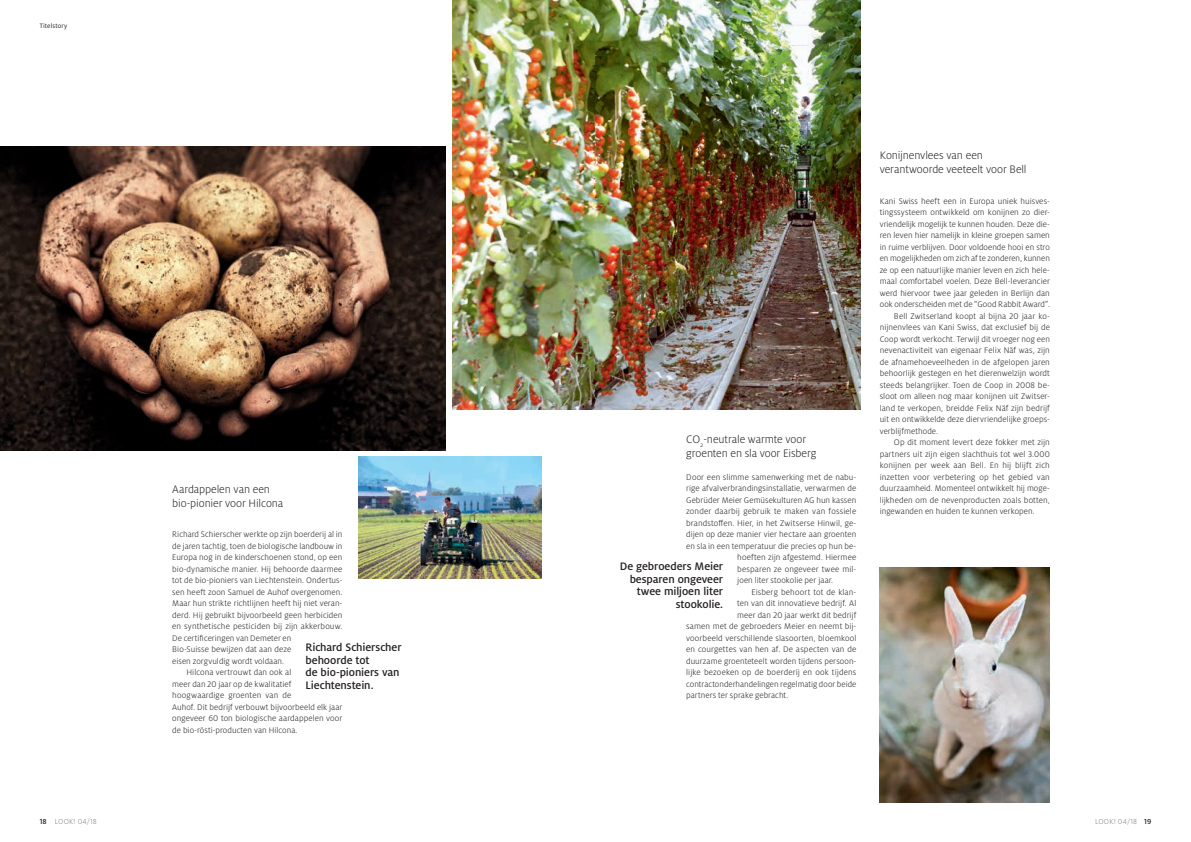
<style>
.page{position:relative;width:1191px;height:842px;background:#fff}
.page>*{position:absolute;margin:0;border:0;box-sizing:border-box;transform-origin:0 0}
.t1{font:300 12px/14px "Milo Pro";letter-spacing:-.005em;color:#231f20}
.t2{font:500 12px/12.5px "Milo Pro";letter-spacing:-.01em;color:#231f20}
.t3{font:300 9px "Milo Pro";letter-spacing:.005em;color:#231f20}
.t4{font:300 8px "Milo Pro";letter-spacing:.025em;color:#808285}
.t5{font:7px "Milo Pro";letter-spacing:.02em;color:#231f20}
.s1{font-weight:500;color:#231f20}
</style>
<div class="page">
<img style="left:0;top:146px;width:446px;height:304px">
<img style="left:452px;top:0;width:408px;height:410px">
<img style="left:359px;top:457px;width:182px;height:121px">
<img style="left:879px;top:567px;width:171px;height:235px">
<p class="t5" style="left:40px;top:22px;width:29px">Titelstory</p>
<p class="t4" style="left:40px;top:817px;width:59px"><span class="s1">18</span> LOOK! 04/18</p>
<h1 class="t1" style="left:172px;top:482px;width:112px">Aardappelen van een bio-pionier voor Hilcona</h1>
<p class="t3" style="left:172px;top:529px;width:172px">Richard Schierscher werkte op zijn boerderij al in</p>
<p class="t3" style="left:172px;top:541px;width:172px">de jaren tachtig, toen de biologische landbouw in</p>
<p class="t3" style="left:172px;top:552px;width:172px">Europa nog in de kinderschoenen stond, op een</p>
<p class="t3" style="left:172px;top:564px;width:172px">bio-dynamische manier. Hij behoorde daarmee</p>
<p class="t3" style="left:172px;top:575px;width:172px">tot de bio-pioniers van Liechtenstein. Ondertus-</p>
<p class="t3" style="left:172px;top:587px;width:172px">sen heeft zoon Samuel de Auhof overgenomen.</p>
<p class="t3" style="left:172px;top:598px;width:172px">Maar hun strikte richtlijnen heeft hij niet veran-</p>
<p class="t3" style="left:172px;top:610px;width:172px">derd. Hij gebruikt bijvoorbeeld geen herbiciden</p>
<p class="t3" style="left:172px;top:621px;width:172px">en synthetische pesticiden bij zijn akkerbouw.</p>
<p class="t3" style="left:172px;top:633px;width:121px">De certificeringen van Demeter en</p>
<p class="t3" style="left:172px;top:644px;width:121px">Bio-Suisse bewijzen dat aan deze</p>
<p class="t3" style="left:172px;top:656px;width:113px">eisen zorgvuldig wordt voldaan.</p>
<p class="t3" style="left:186px;top:667px;width:106px">Hilcona vertrouwt dan ook al</p>
<p class="t3" style="left:172px;top:679px;width:121px">meer dan 20 jaar op de kwalitatief</p>
<p class="t3" style="left:172px;top:690px;width:121px">hoogwaardige groenten van de</p>
<p class="t3" style="left:172px;top:702px;width:172px">Auhof. Dit bedrijf verbouwt bijvoorbeeld elk jaar</p>
<p class="t3" style="left:172px;top:713px;width:172px">ongeveer 60 ton biologische aardappelen voor</p>
<p class="t3" style="left:172px;top:725px;width:127px">de bio-rösti-producten van Hilcona.</p>
<h1 class="t2" style="left:305px;top:641px;width:98px">Richard Schierscher behoorde tot<br>de bio-pioniers van<br>Liechtenstein.</h1>
<h1 class="t1" style="left:686px;top:432px;width:132px">CO<sub>2</sub>-neutrale warmte voor groenten en sla voor Eisberg</h1>
<p class="t3" style="left:686px;top:472px;width:172px">Door een slimme samenwerking met de nabu-</p>
<p class="t3" style="left:686px;top:483px;width:172px">rige afvalverbrandingsinstallatie, verwarmen de</p>
<p class="t3" style="left:686px;top:495px;width:172px">Gebrüder Meier Gemüsekulturen AG hun kassen</p>
<p class="t3" style="left:686px;top:506px;width:172px">zonder daarbij gebruik te maken van fossiele</p>
<p class="t3" style="left:686px;top:518px;width:172px">brandstoffen. Hier, in het Zwitserse Hinwil, ge-</p>
<p class="t3" style="left:686px;top:529px;width:172px">dijen op deze manier vier hectare aan groenten</p>
<p class="t3" style="left:686px;top:541px;width:172px">en sla in een temperatuur die precies op hun be-</p>
<p class="t3" style="left:737px;top:552px;width:121px">hoeften zijn afgestemd. Hiermee</p>
<p class="t3" style="left:737px;top:564px;width:121px">besparen ze ongeveer twee mil-</p>
<p class="t3" style="left:737px;top:575px;width:97px">joen liter stookolie per jaar.</p>
<p class="t3" style="left:751px;top:587px;width:106px">Eisberg behoort tot de klan-</p>
<p class="t3" style="left:737px;top:598px;width:121px">ten van dit innovatieve bedrijf. Al</p>
<p class="t3" style="left:737px;top:610px;width:121px">meer dan 20 jaar werkt dit bedrijf</p>
<p class="t3" style="left:686px;top:621px;width:172px">samen met de gebroeders Meier en neemt bij-</p>
<p class="t3" style="left:686px;top:633px;width:172px">voorbeeld verschillende slasoorten, bloemkool</p>
<p class="t3" style="left:686px;top:644px;width:172px">en courgettes van hen af. De aspecten van de</p>
<p class="t3" style="left:686px;top:656px;width:172px">duurzame groenteteelt worden tijdens persoon-</p>
<p class="t3" style="left:686px;top:667px;width:172px">lijke bezoeken op de boerderij en ook tijdens</p>
<p class="t3" style="left:686px;top:679px;width:172px">contractonderhandelingen regelmatig door beide</p>
<p class="t3" style="left:686px;top:690px;width:104px">partners ter sprake gebracht.</p>
<h1 class="t2" style="left:620px;top:560px;width:105px;text-align:right">De gebroeders Meier besparen ongeveer twee miljoen liter stookolie.</h1>
<h1 class="t1" style="left:879px;top:148px;width:148px">Konijnenvlees van een verantwoorde veeteelt voor Bell</h1>
<p class="t3" style="left:879px;top:196px;width:172px">Kani Swiss heeft een in Europa uniek huisves-</p>
<p class="t3" style="left:879px;top:207px;width:172px">tingssysteem ontwikkeld om konijnen zo dier-</p>
<p class="t3" style="left:879px;top:219px;width:172px">vriendelijk mogelijk te kunnen houden. Deze die-</p>
<p class="t3" style="left:879px;top:230px;width:172px">ren leven hier namelijk in kleine groepen samen</p>
<p class="t3" style="left:879px;top:242px;width:172px">in ruime verblijven. Door voldoende hooi en stro</p>
<p class="t3" style="left:879px;top:253px;width:172px">en mogelijkheden om zich af te zonderen, kunnen</p>
<p class="t3" style="left:879px;top:265px;width:172px">ze op een natuurlijke manier leven en zich hele-</p>
<p class="t3" style="left:879px;top:276px;width:172px">maal comfortabel voelen. Deze Bell-leverancier</p>
<p class="t3" style="left:879px;top:288px;width:172px">werd hiervoor twee jaar geleden in Berlijn dan</p>
<p class="t3" style="left:879px;top:299px;width:172px">ook onderscheiden met de “Good Rabbit Award”.</p>
<p class="t3" style="left:894px;top:311px;width:157px">Bell Zwitserland koopt al bijna 20 jaar ko-</p>
<p class="t3" style="left:879px;top:322px;width:172px">nijnenvlees van Kani Swiss, dat exclusief bij de</p>
<p class="t3" style="left:879px;top:334px;width:172px">Coop wordt verkocht. Terwijl dit vroeger nog een</p>
<p class="t3" style="left:879px;top:345px;width:172px">nevenactiviteit van eigenaar Felix Näf was, zijn</p>
<p class="t3" style="left:879px;top:357px;width:172px">de afnamehoeveelheden in de afgelopen jaren</p>
<p class="t3" style="left:879px;top:368px;width:172px">behoorlijk gestegen en het dierenwelzijn wordt</p>
<p class="t3" style="left:879px;top:380px;width:172px">steeds belangrijker. Toen de Coop in 2008 be-</p>
<p class="t3" style="left:879px;top:391px;width:172px">sloot om alleen nog maar konijnen uit Zwitser-</p>
<p class="t3" style="left:879px;top:403px;width:172px">land te verkopen, breidde Felix Näf zijn bedrijf</p>
<p class="t3" style="left:879px;top:414px;width:172px">uit en ontwikkelde deze diervriendelijke groeps-</p>
<p class="t3" style="left:879px;top:426px;width:60px">verblijfmethode.</p>
<p class="t3" style="left:894px;top:437px;width:157px">Op dit moment levert deze fokker met zijn</p>
<p class="t3" style="left:879px;top:449px;width:172px">partners uit zijn eigen slachthuis tot wel 3.000</p>
<p class="t3" style="left:879px;top:460px;width:172px">konijnen per week aan Bell. En hij blijft zich</p>
<p class="t3" style="left:879px;top:472px;width:172px">inzetten voor verbetering op het gebied van</p>
<p class="t3" style="left:879px;top:483px;width:172px">duurzaamheid. Momenteel ontwikkelt hij moge-</p>
<p class="t3" style="left:879px;top:495px;width:172px">lijkheden om de nevenproducten zoals botten,</p>
<p class="t3" style="left:879px;top:506px;width:156px">ingewanden en huiden te kunnen verkopen.</p>
<p class="t4" style="left:1095px;top:817px;width:58px">LOOK! 04/18 <span class="s1">19</span></p>
</div>
